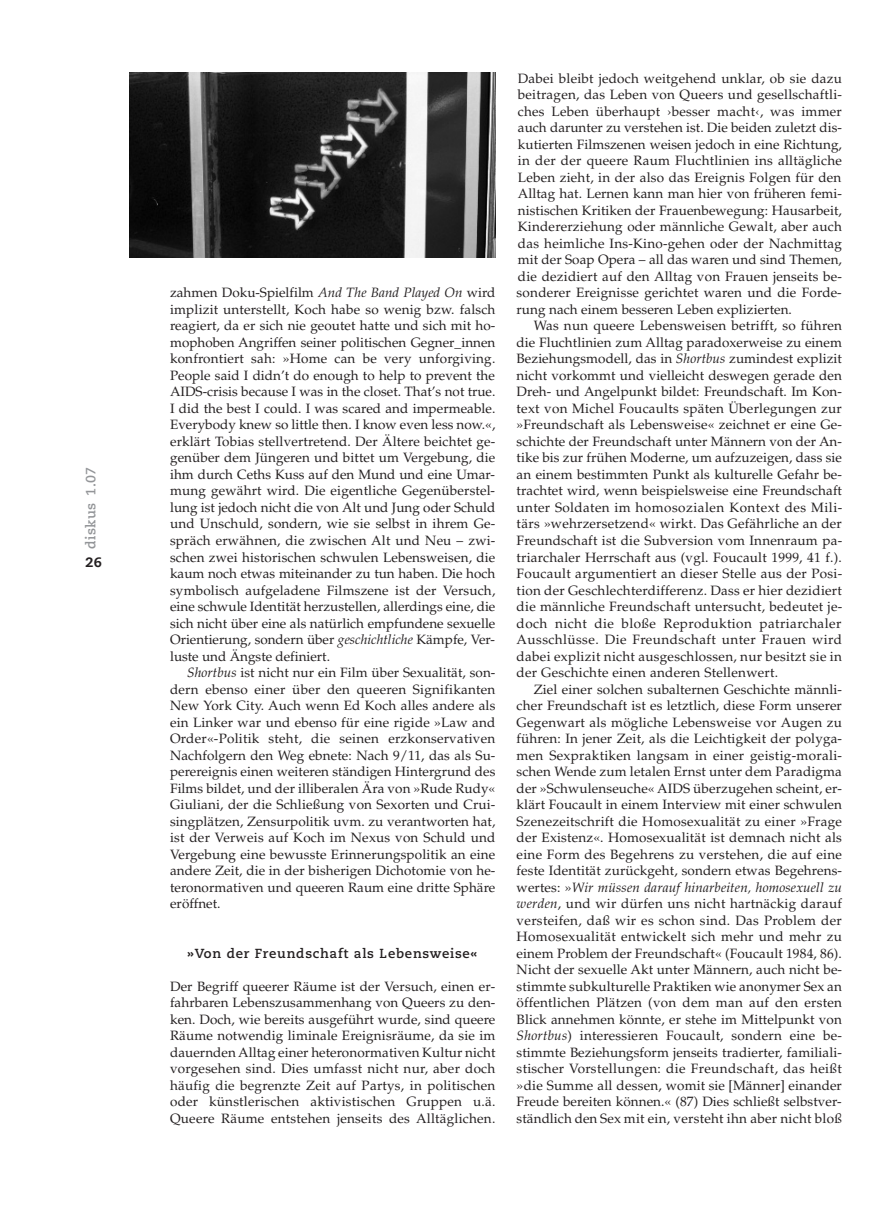
<style>
.page{position:relative;width:893px;height:1212px;background:#fff}
.page>*{position:absolute;margin:0;border:0;box-sizing:border-box;transform-origin:0 0}
.t1{font:13.5px/16.5px "Palatino";letter-spacing:.005em;color:#231f20;text-align:justify}
.t2{font:700 13.5px "Caecilia";letter-spacing:.03em;color:#939598}
.t3{font:800 13.5px "Caecilia";color:#231f20}
.t4{font:700 13.2px "Caecilia";letter-spacing:.06em;color:#231f20}
.s1{font-style:italic}
</style>
<div class="page">
<img style="left:130px;top:72px;width:365px;height:186px">
<p class="t2" style="left:85px;top:549px;width:83px;rotate:-90deg">diskus 1.07</p>
<p class="t3" style="left:85px;top:557px;width:18px">26</p>
<p class="t1" style="left:170px;top:286px;width:327px">zahmen Doku-Spielfilm <span class="s1">And The Band Played On</span> wird implizit unterstellt, Koch habe so wenig bzw. falsch reagiert, da er sich nie geoutet hatte und sich mit ho&shy;mophoben Angriffen seiner politischen Gegner_innen konfrontiert sah: »Home can be very unforgiving.<br>People said I didn’t do enough to help to prevent the AIDS-crisis because I was in the closet. That’s not true.<br>I did the best I could. I was scared and impermeable.<br>Everybody knew so little then. I know even less now.«, erklärt Tobias stellvertretend. Der Ältere beichtet ge&shy;genüber dem Jüngeren und bittet um Vergebung, die ihm durch Ceths Kuss auf den Mund und eine Umar&shy;mung gewährt wird. Die eigentliche Gegenüberstel&shy;lung ist jedoch nicht die von Alt und Jung oder Schuld und Unschuld, sondern, wie sie selbst in ihrem Ge&shy;spräch erwähnen, die zwischen Alt und Neu – zwi&shy;schen zwei historischen schwulen Lebensweisen, die kaum noch etwas miteinander zu tun haben. Die hoch symbolisch aufgeladene Filmszene ist der Versuch, eine schwule Identität herzustellen, allerdings eine, die sich nicht über eine als natürlich empfundene sexuelle Orientierung, sondern über <span class="s1">geschichtliche</span> Kämpfe, Ver&shy;luste und Ängste definiert.</p>
<p class="t1" style="left:170px;top:666px;width:327px;text-indent:17px"><span class="s1">Shortbus</span> ist nicht nur ein Film über Sexualität, son&shy;dern ebenso einer über den queeren Signifikanten New York City. Auch wenn Ed Koch alles andere als ein Linker war und ebenso für eine rigide »Law and Order«-Politik steht, die seinen erzkonservativen Nachfolgern den Weg ebnete: Nach 9/11, das als Su&shy;perereignis einen weiteren ständigen Hintergrund des Films bildet, und der illiberalen Ära von »Rude Rudy« Giuliani, der die Schließung von Sexorten und Crui&shy;singplätzen, Zensurpolitik uvm. zu verantworten hat, ist der Verweis auf Koch im Nexus von Schuld und Vergebung eine bewusste Erinnerungspolitik an eine andere Zeit, die in der bisherigen Dichotomie von he&shy;teronormativen und queeren Raum eine dritte Sphäre eröffnet.</p>
<p class="t4" style="left:187px;top:947px;width:292px">»Von der Freundschaft als Lebensweise«</p>
<p class="t1" style="left:170px;top:979px;width:327px">Der Begriff queerer Räume ist der Versuch, einen er&shy;fahrbaren Lebenszusammenhang von Queers zu den&shy;ken. Doch, wie bereits ausgeführt wurde, sind queere Räume notwendig liminale Ereignisräume, da sie im dauernden Alltag einer heteronormativen Kultur nicht vorgesehen sind. Dies umfasst nicht nur, aber doch häufig die begrenzte Zeit auf Partys, in politischen oder künstlerischen aktivistischen Gruppen u.ä.<br>Queere Räume entstehen jenseits des Alltäglichen.</p>
<p class="t1" style="left:517px;top:72px;width:327px">Dabei bleibt jedoch weitgehend unklar, ob sie dazu beitragen, das Leben von Queers und gesellschaftli&shy;ches Leben überhaupt ›besser macht‹, was immer auch darunter zu verstehen ist. Die beiden zuletzt dis&shy;kutierten Filmszenen weisen jedoch in eine Richtung, in der der queere Raum Fluchtlinien ins alltägliche Leben zieht, in der also das Ereignis Folgen für den Alltag hat. Lernen kann man hier von früheren femi&shy;nistischen Kritiken der Frauenbewegung: Hausarbeit, Kindererziehung oder männliche Gewalt, aber auch das heimliche Ins-Kino-gehen oder der Nachmittag mit der Soap Opera – all das waren und sind Themen, die dezidiert auf den Alltag von Frauen jenseits be&shy;sonderer Ereignisse gerichtet waren und die Forde&shy;rung nach einem besseren Leben explizierten.</p>
<p class="t1" style="left:517px;top:319px;width:327px;text-indent:17px">Was nun queere Lebensweisen betrifft, so führen die Fluchtlinien zum Alltag paradoxerweise zu einem Beziehungsmodell, das in <span class="s1">Shortbus</span> zumindest explizit nicht vorkommt und vielleicht deswegen gerade den Dreh- und Angelpunkt bildet: Freundschaft. Im Kon&shy;text von Michel Foucaults späten Überlegungen zur »Freundschaft als Lebensweise« zeichnet er eine Ge&shy;schichte der Freundschaft unter Männern von der An&shy;tike bis zur frühen Moderne, um aufzuzeigen, dass sie an einem bestimmten Punkt als kulturelle Gefahr be&shy;trachtet wird, wenn beispielsweise eine Freundschaft unter Soldaten im homosozialen Kontext des Mili&shy;tärs »wehrzersetzend« wirkt. Das Gefährliche an der Freundschaft ist die Subversion vom Innenraum pa&shy;triarchaler Herrschaft aus (vgl. Foucault 1999, 41 f.).<br>Foucault argumentiert an dieser Stelle aus der Posi&shy;tion der Geschlechterdifferenz. Dass er hier dezidiert die männliche Freundschaft untersucht, bedeutet je&shy;doch nicht die bloße Reproduktion patriarchaler Ausschlüsse. Die Freundschaft unter Frauen wird dabei explizit nicht ausgeschlossen, nur besitzt sie in der Geschichte einen anderen Stellenwert.</p>
<p class="t1" style="left:517px;top:682px;width:327px;text-indent:17px">Ziel einer solchen subalternen Geschichte männli&shy;cher Freundschaft ist es letztlich, diese Form unserer Gegenwart als mögliche Lebensweise vor Augen zu führen: In jener Zeit, als die Leichtigkeit der polyga&shy;men Sexpraktiken langsam in einer geistig-morali&shy;schen Wende zum letalen Ernst unter dem Paradigma der »Schwulenseuche« AIDS überzugehen scheint, er&shy;klärt Foucault in einem Interview mit einer schwulen Szenezeitschrift die Homosexualität zu einer »Frage der Existenz«. Homosexualität ist demnach nicht als eine Form des Begehrens zu verstehen, die auf eine feste Identität zurückgeht, sondern etwas Begehrens&shy;wertes: »<span class="s1">Wir müssen darauf hinarbeiten, homosexuell zu werden</span>, und wir dürfen uns nicht hartnäckig darauf versteifen, daß wir es schon sind. Das Problem der Homosexualität entwickelt sich mehr und mehr zu einem Problem der Freundschaft« (Foucault 1984, 86).<br>Nicht der sexuelle Akt unter Männern, auch nicht be&shy;stimmte subkulturelle Praktiken wie anonymer Sex an öffentlichen Plätzen (von dem man auf den ersten Blick annehmen könnte, er stehe im Mittelpunkt von <span class="s1">Shortbus</span>) interessieren Foucault, sondern eine be&shy;stimmte Beziehungsform jenseits tradierter, familiali&shy;stischer Vorstellungen: die Freundschaft, das heißt »die Summe all dessen, womit sie [Männer] einander Freude bereiten können.« (87) Dies schließt selbstver&shy;ständlich den Sex mit ein, versteht ihn aber nicht bloß</p>
</div>
